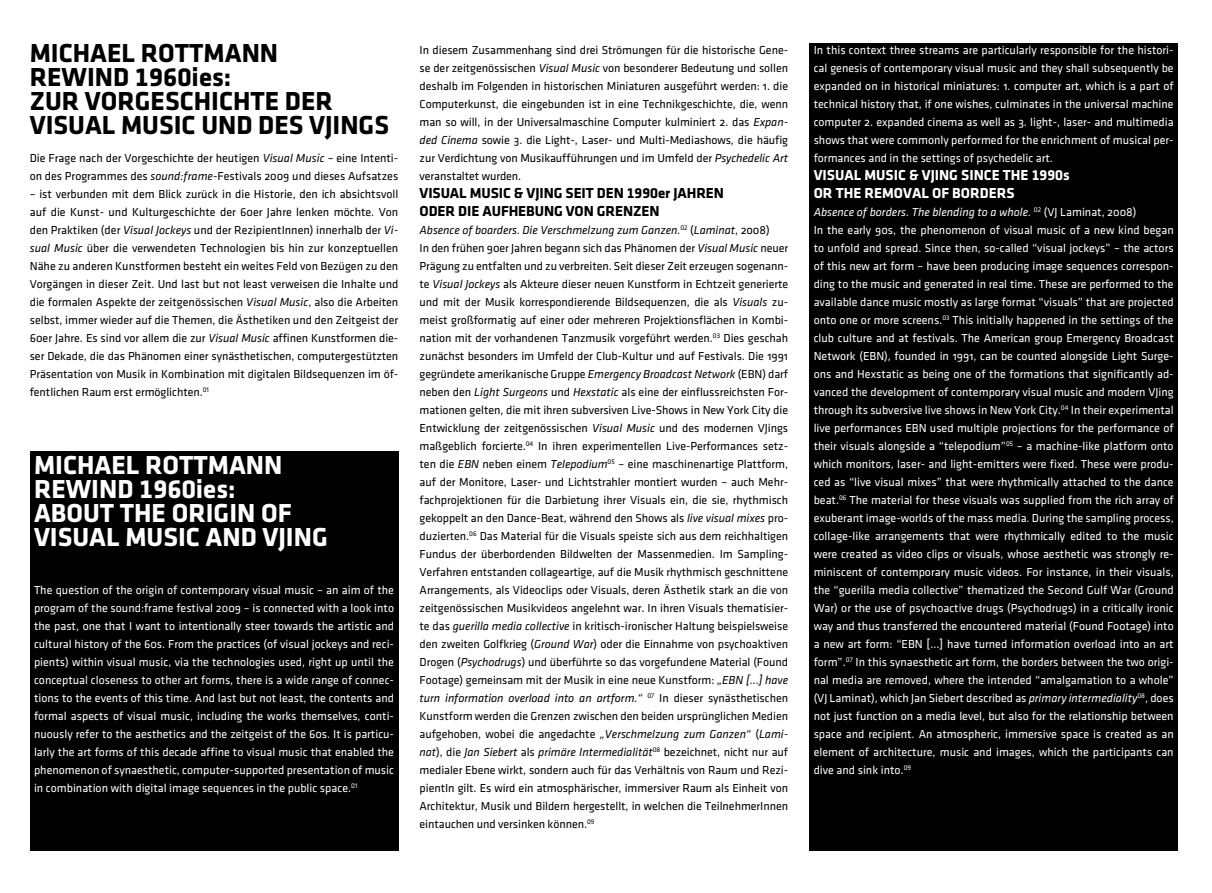
<style>
.page{position:relative;width:1212px;height:893px;background:#fff}
.page>*{position:absolute;margin:0;border:0;box-sizing:border-box;transform-origin:0 0}
.t1{font:700 27px/24px "Klavika";color:#000}
.t2{font:700 27px/24px "Klavika";color:#fff}
.t3{font:700 15px/18px "Klavika";letter-spacing:-.005em;color:#000}
.t4{font:700 15px/18px "Klavika";color:#fff}
.t5{font:12px/18px "Klavika Regular OSF";letter-spacing:-.005em;color:#000;text-align:justify}
.t6{font:12px/18px "Klavika Regular OSF";color:#fff;text-align:justify}
.t7{font:italic 12px "Klavika";letter-spacing:-.005em;color:#000}
.t8{font:italic 12px "Klavika";color:#fff}
.s1{font-family:"Klavika";font-style:italic}
.s2{font-family:"Klavika Regular OSF";font-style:normal}
</style>
<div class="page">
<div style="left:30px;top:451px;width:368px;height:399px;background:#000"></div>
<div style="left:809px;top:43px;width:369px;height:807px;background:#000"></div>
<h1 class="t1" style="left:30px;top:41px;width:361px">MICHAEL ROTTMANN<br>REWIND 1960ies:<br>ZUR VORGESCHICHTE DER<br>VISUAL MUSIC UND DES VJINGS</h1>
<p class="t5" style="left:30px;top:149px;width:370px">Die Frage nach der Vorgeschichte der heutigen <span class="s1">Visual Music</span> – eine Intenti&shy;on des Programmes des <span class="s1">sound:frame</span>-Festivals 2009 und dieses Aufsatzes</p>
<p class="t5" style="left:30px;top:185px;width:370px">– ist verbunden mit dem Blick zurück in die Historie, den ich absichtsvoll auf die Kunst- und Kulturgeschichte der 60er Jahre lenken möchte. Von den Praktiken (der <span class="s1">Visual Jockeys</span> und der RezipientInnen) innerhalb der <span class="s1">Vi&shy;sual Music</span> über die verwendeten Technologien bis hin zur konzeptuellen Nähe zu anderen Kunstformen besteht ein weites Feld von Bezügen zu den Vorgängen in dieser Zeit. Und last but not least verweisen die Inhalte und die formalen Aspekte der zeitgenössischen <span class="s1">Visual Music</span>, also die Arbeiten selbst, immer wieder auf die Themen, die Ästhetiken und den Zeitgeist der 60er Jahre. Es sind vor allem die zur <span class="s1">Visual Music</span> affinen Kunstformen die&shy;ser Dekade, die das Phänomen einer synästhetischen, computergestützten Präsentation von Musik in Kombination mit digitalen Bildsequenzen im öf&shy;fentlichen Raum erst ermöglichten.<sup>01</sup></p>
<h1 class="t2" style="left:34px;top:453px;width:295px">MICHAEL ROTTMANN<br>REWIND 1960ies:<br>ABOUT THE ORIGIN OF<br>VISUAL MUSIC AND VJING</h1>
<p class="t6" style="left:34px;top:581px;width:362px">The question of the origin of contemporary visual music – an aim of the program of the sound:frame festival 2009 – is connected with a look into the past, one that I want to intentionally steer towards the artistic and cultural history of the 60s. From the practices (of visual jockeys and reci&shy;pients) within visual music, via the technologies used, right up until the conceptual closeness to other art forms, there is a wide range of connec&shy;tions to the events of this time. And last but not least, the contents and formal aspects of visual music, including the works themselves, conti&shy;nuously refer to the aesthetics and the zeitgeist of the 60s. It is particu&shy;larly the art forms of this decade affine to visual music that enabled the phenomenon of synaesthetic, computer-supported presentation of music in combination with digital image sequences in the public space.<sup>01</sup></p>
<p class="t5" style="left:420px;top:41px;width:370px">In diesem Zusammenhang sind drei Strömungen für die historische Gene&shy;se der zeitgenössischen <span class="s1">Visual Music</span> von besonderer Bedeutung und sollen deshalb im Folgenden in historischen Miniaturen ausgeführt werden: 1. die Computerkunst, die eingebunden ist in eine Technikgeschichte, die, wenn man so will, in der Universalmaschine Computer kulminiert 2. das <span class="s1">Expan&shy;ded Cinema</span> sowie 3. die Light-, Laser- und Multi-Mediashows, die häufig zur Verdichtung von Musikaufführungen und im Umfeld der <span class="s1">Psychedelic Art </span>veranstaltet wurden.</p>
<p class="t3" style="left:420px;top:184px;width:306px">VISUAL MUSIC &amp; VJING SEIT DEN 1990er JAHREN<br>ODER DIE AUFHEBUNG VON GRENZEN</p>
<p class="t7" style="left:420px;top:224px;width:352px">Absence of boarders. Die Verschmelzung zum Ganzen.<sup>02</sup> <span class="s2">(</span>Laminat<span class="s2">, 2008)</span></p>
<p class="t5" style="left:420px;top:239px;width:370px">In den frühen 90er Jahren begann sich das Phänomen der <span class="s1">Visual Music</span> neuer Prägung zu entfalten und zu verbreiten. Seit dieser Zeit erzeugen sogenann&shy;te <span class="s1">Visual Jockeys</span> als Akteure dieser neuen Kunstform in Echtzeit generierte und mit der Musik korrespondierende Bildsequenzen, die als <span class="s1">Visuals</span> zu&shy;meist großformatig auf einer oder mehreren Projektionsflächen in Kombi&shy;nation mit der vorhandenen Tanzmusik vorgeführt werden.<sup>03</sup> Dies geschah zunächst besonders im Umfeld der Club-Kultur und auf Festivals. Die 1991 gegründete amerikanische Gruppe <span class="s1">Emergency Broadcast Network</span> (EBN) darf neben den <span class="s1">Light Surgeons</span> und <span class="s1">Hexstatic</span> als eine der einflussreichsten For&shy;mationen gelten, die mit ihren subversiven Live-Shows in New York City die Entwicklung der zeitgenössischen <span class="s1">Visual Music</span> und des modernen VJings maßgeblich forcierte.<sup>04</sup> In ihren experimentellen Live-Performances setz&shy;ten die <span class="s1">EBN</span> neben einem <span class="s1">Telepodium</span><sup>05</sup> – eine maschinenartige Plattform, auf der Monitore, Laser- und Lichtstrahler montiert wurden – auch Mehr&shy;fachprojektionen für die Darbietung ihrer Visuals ein, die sie, rhythmisch gekoppelt an den Dance-Beat, während den Shows als <span class="s1">live visual mixes</span> pro&shy;duzierten.<sup>06</sup> Das Material für die Visuals speiste sich aus dem reichhaltigen Fundus der überbordenden Bildwelten der Massenmedien. Im Sampling-Verfahren entstanden collageartige, auf die Musik rhythmisch geschnittene Arrangements, als Videoclips oder Visuals, deren Ästhetik stark an die von zeitgenössischen Musikvideos angelehnt war. In ihren Visuals thematisier&shy;te das <span class="s1">guerilla media collective</span> in kritisch-ironischer Haltung beispielsweise den zweiten Golfkrieg (<span class="s1">Ground War</span>) oder die Einnahme von psychoaktiven Drogen (<span class="s1">Psychodrugs</span>) und überführte so das vorgefundene Material (Found Footage) gemeinsam mit der Musik in eine neue Kunstform: <span class="s1">„EBN […] have</span></p>
<p class="t7" style="left:420px;top:692px;width:370px">turn information overload into an artform.“ <sup>07</sup> <span class="s2">In dieser synästhetischen</span></p>
<p class="t5" style="left:420px;top:707px;width:370px">Kunstform werden die Grenzen zwischen den beiden ursprünglichen Medien aufgehoben, wobei die angedachte <span class="s1">„Verschmelzung zum Ganzen“</span> (<span class="s1">Lami-</span></p>
<p class="t7" style="left:420px;top:746px;width:370px">nat<span class="s2">), die</span> Jan Siebert <span class="s2">als</span> primäre Intermedialität<sup>08</sup> <span class="s2">bezeichnet, nicht nur auf</span></p>
<p class="t5" style="left:420px;top:761px;width:370px">medialer Ebene wirkt, sondern auch für das Verhältnis von Raum und Rezi&shy;pientIn gilt. Es wird ein atmosphärischer, immersiver Raum als Einheit von Architektur, Musik und Bildern hergestellt, in welchen die TeilnehmerInnen eintauchen und versinken können.<sup>09</sup></p>
<p class="t6" style="left:814px;top:41px;width:362px">In this context three streams are particularly responsible for the histori&shy;cal genesis of contemporary visual music and they shall subsequently be expanded on in historical miniatures: 1. computer art, which is a part of technical history that, if one wishes, culminates in the universal machine computer 2. expanded cinema as well as 3. light-, laser- and multimedia shows that were commonly performed for the enrichment of musical per&shy;formances and in the settings of psychedelic art.</p>
<p class="t4" style="left:814px;top:166px;width:257px">VISUAL MUSIC &amp; VJING SINCE THE 1990s<br>OR THE REMOVAL OF BORDERS</p>
<p class="t8" style="left:814px;top:206px;width:324px">Absence of borders. The blending to a whole. <sup>02</sup> <span class="s2">(VJ Laminat, 2008)</span></p>
<p class="t6" style="left:814px;top:221px;width:362px">In the early 90s, the phenomenon of visual music of a new kind began to unfold and spread. Since then, so-called “visual jockeys” – the actors of this new art form – have been producing image sequences correspon&shy;ding to the music and generated in real time. These are performed to the available dance music mostly as large format “visuals” that are projected onto one or more screens.<sup>03</sup> This initially happened in the settings of the club culture and at festivals. The American group Emergency Broadcast Network (EBN), founded in 1991, can be counted alongside Light Surge&shy;ons and Hexstatic as being one of the formations that significantly ad&shy;vanced the development of contemporary visual music and modern VJing through its subversive live shows in New York City.<sup>04</sup> In their experimental live performances EBN used multiple projections for the performance of their visuals alongside a “telepodium”<sup>05</sup> – a machine-like platform onto which monitors, laser- and light-emitters were fixed. These were produ&shy;ced as “live visual mixes” that were rhythmically attached to the dance beat.<sup>06</sup> The material for these visuals was supplied from the rich array of exuberant image-worlds of the mass media. During the sampling process, collage-like arrangements that were rhythmically edited to the music were created as video clips or visuals, whose aesthetic was strongly re&shy;miniscent of contemporary music videos. For instance, in their visuals, the “guerilla media collective” thematized the Second Gulf War (Ground War) or the use of psychoactive drugs (Psychodrugs) in a critically ironic way and thus transferred the encountered material (Found Footage) into a new art form: “EBN [...] have turned information overload into an art form”.<sup>07</sup> In this synaesthetic art form, the borders between the two origi&shy;nal media are removed, where the intended “amalgamation to a whole” (VJ Laminat), which Jan Siebert described as <span class="s1">primary intermediality</span><sup>08</sup>, does not just function on a media level, but also for the relationship between space and recipient. An atmospheric, immersive space is created as an element of architecture, music and images, which the participants can dive and sink into.<sup>09</sup></p>
</div>
